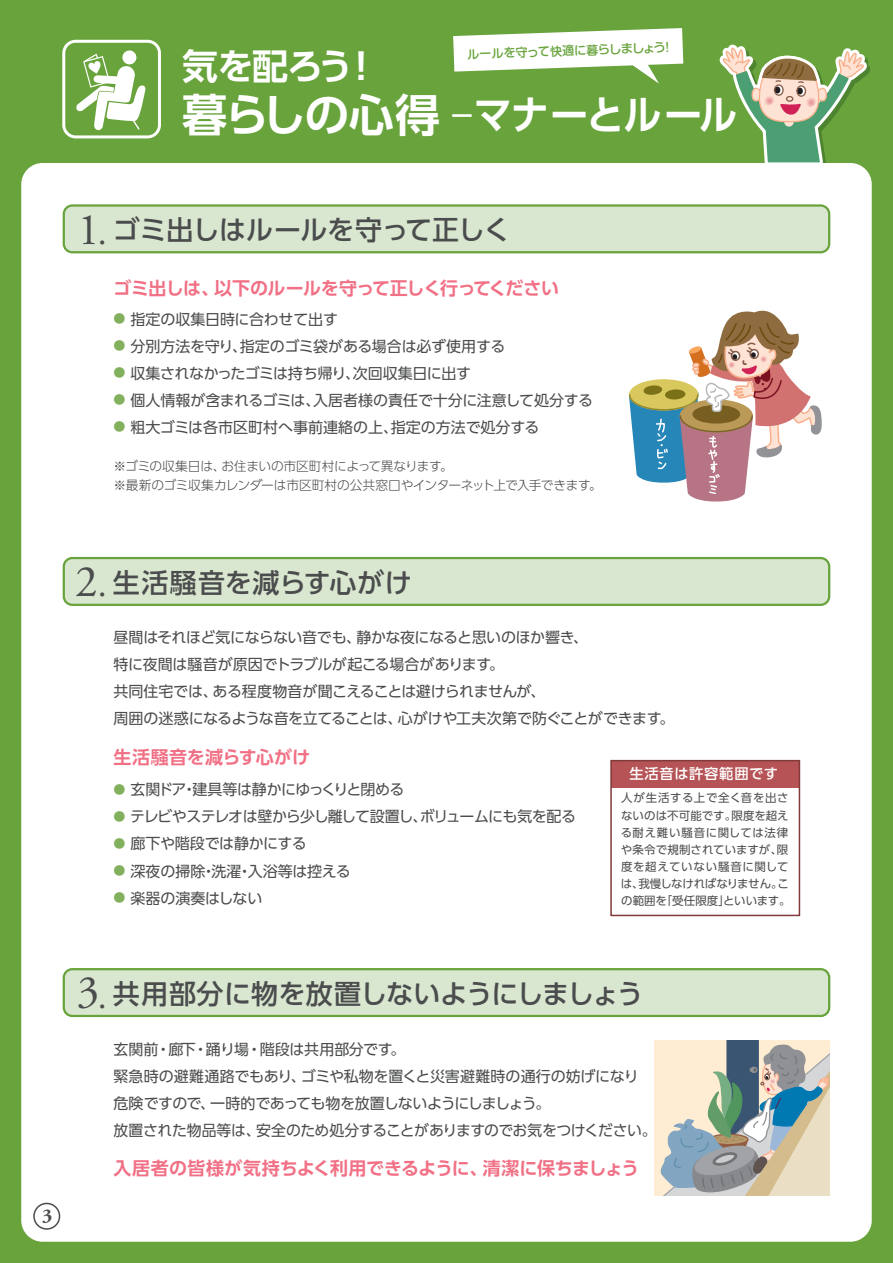
<style>
.page{position:relative;width:893px;height:1263px;background:#68a33c}
.page>*{position:absolute;margin:0;border:0;box-sizing:border-box;transform-origin:0 0}
.t1{font:700 40.5px "UD Shin Go Pro De";letter-spacing:-.03em;color:#fff;scale:.94 1}
.t2{font:700 36px "UD Shin Go Pro De";letter-spacing:-.03em;color:#fff}
.t3{font:500 27px "UD Shin Go Pro";letter-spacing:-.005em;color:#4b4c4d}
.t4{font:500 27px "UD Shin Go Pro";letter-spacing:.02em;color:#4b4c4d}
.t5{font:700 19.5px "Adobe Garamond Pro";color:#4b4c4d}
.t6{font:700 18px "UD Shin Go Pro De";letter-spacing:-.02em;color:#f17085}
.t7{font:700 18px "UD Shin Go Pro De";letter-spacing:.005em;color:#f17085}
.t8{font:15px/27px "UD Shin Go Pro";letter-spacing:-.02em;color:#4b4c4d}
.t9{font:15px "UD Shin Go Pro";color:#4b4c4d}
.t10{font:15px "UD Shin Go Pro";letter-spacing:-.055em;color:#4b4c4d}
.t11{font:15px "UD Shin Go Pro";letter-spacing:-.045em;color:#4b4c4d}
.t12{font:500 14.25px "UD Shin Go Pro";letter-spacing:.05em;color:#fff}
.t13{font:300 12.75px/18.8px "UD Shin Go Pro";letter-spacing:-.025em;color:#4b4c4d}
.t14{font:500 12px "Shin M Go Pro";color:#68a33c}
.t15{font:11.4px/17.1px "UD Shin Go Pro";letter-spacing:.01em;color:#4b4c4d}
.s1{font-size:45px}
.s2{font-family:"UD Shin Go Pro";font-weight:300}
.s3{font-family:"Adobe Garamond Pro";font-weight:400;font-size:45px}
.s4{font-family:"Adobe Garamond Pro";font-weight:400;font-size:36px}
.s5{font-size:12px;color:#82b05c}
</style>
<div class="page">
<div style="left:21px;top:163px;width:851px;height:1079px;background:#fff;border-radius:21px"></div>
<svg style="left:719px;top:44px;width:151px;height:119px"></svg>
<div style="left:33px;top:1203px;width:27px;height:27px;border:2px solid #4b4c4d;border-radius:50%"></div>
<div style="left:64px;top:205px;width:765px;height:47px;background:#dae7d0;border-radius:9px"></div>
<div style="left:63px;top:204px;width:767px;height:49px;border:2px solid #68a33c;border-radius:9px"></div>
<div style="left:64px;top:558px;width:765px;height:47px;background:#dae7d0;border-radius:9px"></div>
<div style="left:63px;top:557px;width:767px;height:49px;border:2px solid #68a33c;border-radius:9px"></div>
<div style="left:64px;top:969px;width:765px;height:47px;background:#dae7d0;border-radius:9px"></div>
<div style="left:63px;top:968px;width:767px;height:49px;border:2px solid #68a33c;border-radius:9px"></div>
<svg style="left:453px;top:28px;width:230px;height:56px"></svg>
<div style="left:62px;top:40px;width:99px;height:98px;border:3px solid #fff;border-radius:12px"></div>
<svg style="left:628px;top:310px;width:194px;height:192px"></svg>
<svg style="left:655px;top:1041px;width:175px;height:154px;background:#b5bab1"></svg>
<div style="left:611px;top:761px;width:188px;height:26px;background:#b65356"></div>
<div style="left:610px;top:760px;width:190px;height:156px;border:2px solid #823b3a"></div>
<svg style="left:76px;top:50px;width:70px;height:80px"></svg>
<p class="t14" style="left:467px;top:44px;width:208px;rotate:-2deg">ルールを守って快適に暮らしましょう！</p>
<p class="t2" style="left:182px;top:37px;width:198px">気を配ろう！</p>
<p class="t1" style="left:182px;top:82px;width:592px"><span class="s1">暮らしの心得</span><span class="s2">ー</span>マナーとルール</p>
<p class="t3" style="left:78px;top:208px;width:434px"><span class="s3">1</span><span class="s4">.</span> ゴミ出しはルールを守って正しく</p>
<p class="t6" style="left:113px;top:273px;width:447px">ゴミ出しは、以下のルールを守って正しく行ってください</p>
<p class="t8" style="left:113px;top:305px;width:226px"><span class="s5">●</span> 指定の収集日時に合わせて出す</p>
<p class="t8" style="left:113px;top:332px;width:393px"><span class="s5">●</span> 分別方法を守り、指定のゴミ袋がある場合は必ず使用する</p>
<p class="t8" style="left:113px;top:359px;width:359px"><span class="s5">●</span> 収集されなかったゴミは持ち帰り、次回収集日に出す</p>
<p class="t8" style="left:113px;top:386px;width:481px"><span class="s5">●</span> 個人情報が含まれるゴミは、入居者様の責任で十分に注意して処分する</p>
<p class="t9" style="left:113px;top:415px;width:428px"><span class="s5">●</span> 粗大ゴミは各市区町村へ事前連絡の上、指定の方法で処分する</p>
<p class="t13" style="left:113px;top:457px;width:490px">※ゴミの収集日は、お住まいの市区町村によって異なります。<br>※最新のゴミ収集カレンダーは市区町村の公共窓口やインターネット上で入手できます。</p>
<p class="t4" style="left:75px;top:560px;width:338px"><span class="s3">2</span><span class="s4">.</span> 生活騒音を減らす心がけ</p>
<p class="t8" style="left:113px;top:624px;width:562px">昼間はそれほど気にならない音でも、静かな夜になると思いのほか響き、<br>特に夜間は騒音が原因でトラブルが起こる場合があります。<br>共同住宅では、ある程度物音が聞こえることは避けられませんが、<br>周囲の迷惑になるような音を立てることは、心がけや工夫次第で防ぐことができます。</p>
<p class="t7" style="left:113px;top:743px;width:198px">生活騒音を減らす心がけ</p>
<p class="t11" style="left:113px;top:778px;width:293px"><span class="s5">●</span> 玄関ドア・建具等は静かにゆっくりと閉める</p>
<p class="t10" style="left:113px;top:805px;width:464px"><span class="s5">●</span> テレビやステレオは壁から少し離して設置し、ボリュームにも気を配る</p>
<p class="t8" style="left:113px;top:830px;width:195px"><span class="s5">●</span> 廊下や階段では静かにする</p>
<p class="t9" style="left:113px;top:859px;width:239px"><span class="s5">●</span> 深夜の掃除・洗濯・入浴等は控える</p>
<p class="t8" style="left:113px;top:884px;width:150px"><span class="s5">●</span> 楽器の演奏はしない</p>
<p class="t12" style="left:629px;top:762px;width:150px">生活音は許容範囲です</p>
<p class="t15" style="left:621px;top:789px;width:171px">人が生活する上で全く音を出さないのは不可能です。限度を超える耐え難い騒音に関しては法律や条令で規制されていますが、限度を超えていない騒音に関しては、我慢しなければなりません。この範囲を「受任限度」といいます。</p>
<p class="t5" style="left:42px;top:1205px;width:12px">3</p>
<p class="t3" style="left:77px;top:971px;width:568px"><span class="s3">3</span><span class="s4">.</span> 共用部分に物を放置しないようにしましょう</p>
<p class="t8" style="left:113px;top:1035px;width:545px">玄関前・廊下・踊り場・階段は共用部分です。<br>緊急時の避難通路でもあり、ゴミや私物を置くと災害避難時の通行の妨げになり危険ですので、一時的であっても物を放置しないようにしましょう。<br>放置された物品等は、安全のため処分することがありますのでお気をつけください。</p>
<p class="t6" style="left:113px;top:1154px;width:527px">入居者の皆様が気持ちよく利用できるように、清潔に保ちましょう</p>
</div>
